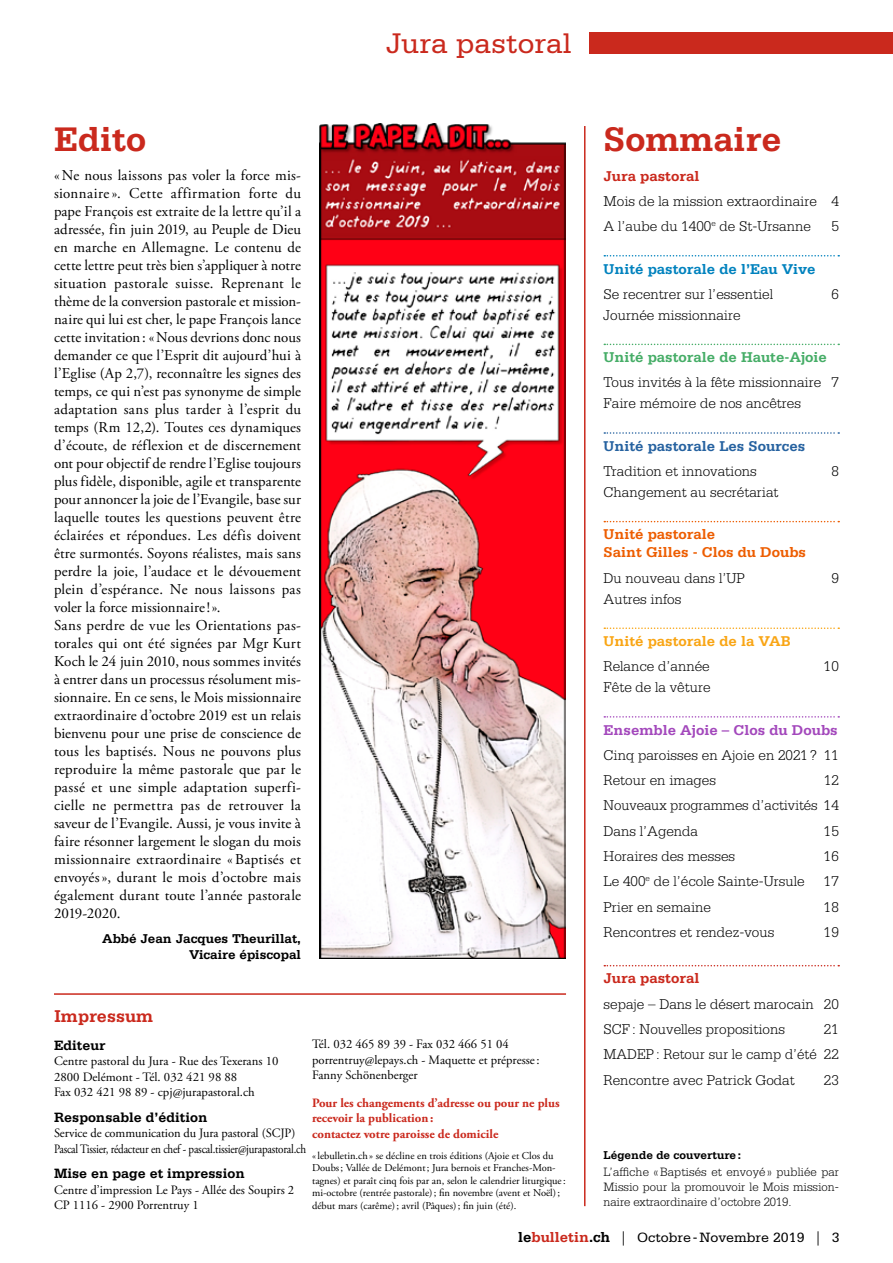
<style>
.page{position:relative;width:893px;height:1263px;background:#fff}
.page>*{position:absolute;margin:0;border:0;box-sizing:border-box;transform-origin:0 0}
.t1{font:700 36px "Serifa";color:#ca291d}
.t2{font:30px "Serifa";color:#ca291d}
.t3{font:700 18px "Serifa";color:#ca291d}
.t4{font:15px/18px "Adobe Garamond Pro";letter-spacing:.01em;color:#000}
.t5{font:300 15px/25.3px "Serifa";color:#000}
.t6{font:700 15px/18px "Serifa";color:#ed5d01}
.t7{font:700 15px "Serifa";color:#46ad67}
.t8{font:700 15px "Serifa";color:#0082be}
.t9{font:700 15px "Serifa";color:#a348bc}
.t10{font:700 15px "Serifa";color:#ca291d}
.t11{font:700 15px "Serifa";color:#2662a0}
.t12{font:700 15px "Serifa";color:#f9a514}
.t13{font:700 14.25px "Serifa";color:#000}
.t14{font:14.25px "Serifa";color:#000}
.t15{font:700 13.5px/16.2px "Serifa";color:#000;text-align:right}
.t16{font:12.75px/15.3px "Adobe Garamond Pro";color:#000}
.t17{font:300 12.75px/15px "Serifa";letter-spacing:-.005em;color:#000;text-align:justify}
.t18{font:12.75px/15.5px "Adobe Garamond Pro";letter-spacing:-.02em;color:#000}
.t19{font:700 12.75px/15.3px "Adobe Garamond Pro";color:#ca291d}
.t20{font:700 12px "Serifa";color:#000}
.t21{font:10.5px/12.6px "Adobe Garamond Pro";color:#000}
.s1{font-weight:700;font-size:15px}
.s2{font-weight:700;font-size:15px;color:#ca291d}
.s3{font-family:"Adobe Garamond Pro"}
</style>
<div class="page">
<hr style="left:584px;top:126px;width:1px;height:1080px;background:#ca291d">
<svg style="left:604px;top:255px;width:235px;height:1px"></svg>
<svg style="left:604px;top:344px;width:235px;height:1px"></svg>
<svg style="left:604px;top:432px;width:235px;height:2px"></svg>
<svg style="left:604px;top:521px;width:235px;height:1px"></svg>
<svg style="left:604px;top:627px;width:235px;height:2px"></svg>
<svg style="left:604px;top:716px;width:235px;height:2px"></svg>
<svg style="left:604px;top:965px;width:235px;height:1px"></svg>
<div style="left:589px;top:33px;width:304px;height:21px;background:#ca291d"></div>
<hr style="left:54px;top:993px;width:512px;height:2px;background:#ca291d">
<img style="left:319px;top:123px;width:247px;height:835px">
<h1 class="t1" style="left:54px;top:118px;width:94px">Edito</h1>
<p class="t4" style="left:54px;top:167px;width:249px">«Ne nous laissons pas voler la force mis&shy;sionnaire». Cette affirmation forte du pape François est extraite de la lettre qu’il a adressée, fin juin 2019, au Peuple de Dieu en marche en Allemagne. Le contenu de cette lettre peut très bien s’appliquer à notre situation pastorale suisse. Reprenant le thème de la conversion pastorale et mission&shy;naire qui lui est cher, le pape François lance cette invitation: «Nous devrions donc nous demander ce que l’Esprit dit aujourd’hui à l’Eglise (Ap 2,7), reconnaître les signes des temps, ce qui n’est pas synonyme de simple adaptation sans plus tarder à l’esprit du temps (Rm 12,2). Toutes ces dynamiques d’écoute, de réflexion et de discernement ont pour objectif de rendre l’Eglise toujours plus fidèle, disponible, agile et transparente pour annoncer la joie de l’Evangile, base sur laquelle toutes les questions peuvent être éclairées et répondues. Les défis doivent être surmontés. Soyons réalistes, mais sans perdre la joie, l’audace et le dévouement plein d’espérance. Ne nous laissons pas voler la force missionnaire!».<br>Sans perdre de vue les Orientations pas&shy;torales qui ont été signées par Mgr Kurt Koch le 24 juin 2010, nous sommes invités à entrer dans un processus résolument mis&shy;sionnaire. En ce sens, le Mois missionnaire extraordinaire d’octobre 2019 est un relais bienvenu pour une prise de conscience de tous les baptisés. Nous ne pouvons plus reproduire la même pastorale que par le passé et une simple adaptation superfi&shy;cielle ne permettra pas de retrouver la saveur de l’Evangile. Aussi, je vous invite à faire résonner largement le slogan du mois missionnaire extraordinaire «Baptisés et envoyés», durant le mois d’octobre mais également durant toute l’année pastorale 2019-2020.</p>
<p class="t15" style="left:102px;top:930px;width:200px">Abbé Jean Jacques Theurillat,<br>Vicaire épiscopal</p>
<p class="t3" style="left:54px;top:1006px;width:100px">Impressum</p>
<h2 class="t2" style="left:386px;top:27px;width:187px">Jura pastoral</h2>
<p class="t16" style="left:312px;top:1037px;width:229px">Tél. 032 465 89 39 - Fax 032 466 51 04 porrentruy@lepays.ch - Maquette et prépresse:<br>Fanny Schönenberger</p>
<p class="t19" style="left:312px;top:1095px;width:249px">Pour les changements d’adresse ou pour ne plus recevoir la publication:<br>contactez votre paroisse de domicile</p>
<p class="t21" style="left:312px;top:1149px;width:255px">«lebulletin.ch» se décline en trois éditions (Ajoie et Clos du Doubs; Vallée de Delémont; Jura bernois et Franches-Mon&shy;tagnes) et paraît cinq fois par an, selon le calendrier liturgique: mi-octobre (rentrée pastorale); fin novembre (avent et Noël); début mars (carême); avril (Pâques); fin juin (été).</p>
<p class="t13" style="left:54px;top:1037px;width:53px">Editeur</p>
<p class="t16" style="left:54px;top:1054px;width:226px">Centre pastoral du Jura - Rue des Texerans 10<br>2800 Delémont - Tél. 032 421 98 88<br>Fax 032 421 98 89 - cpj@jurapastoral.ch</p>
<p class="t13" style="left:54px;top:1109px;width:155px">Responsable d’édition</p>
<p class="t18" style="left:54px;top:1126px;width:254px">Service de communication du Jura pastoral (SCJP)<br>Pascal Tissier, rédacteur en chef - pascal.tissier@jurapastoral.ch</p>
<p class="t13" style="left:54px;top:1165px;width:192px">Mise en page et impression</p>
<p class="t16" style="left:54px;top:1182px;width:242px">Centre d’impression Le Pays - Allée des Soupirs 2<br>CP 1116 - 2900 Porrentruy 1</p>
<h1 class="t1" style="left:603px;top:118px;width:180px">Sommaire</h1>
<p class="t10" style="left:603px;top:167px;width:97px">Jura pastoral</p>
<p class="t5" style="left:603px;top:188px;width:237px">Mois de la mission extraordinaire 4<br>A l’aube du 1400<sup>e</sup> de St-Ursanne</p>
<p class="t5" style="left:831px;top:213px;width:9px">5</p>
<p class="t8" style="left:603px;top:260px;width:214px">Unité pastorale de l’Eau Vive</p>
<p class="t5" style="left:603px;top:281px;width:171px">Se recentrer sur l’essentiel</p>
<p class="t5" style="left:831px;top:281px;width:9px">6</p>
<p class="t5" style="left:603px;top:302px;width:139px">Journée missionnaire</p>
<p class="t7" style="left:603px;top:348px;width:225px">Unité pastorale de Haute-Ajoie</p>
<p class="t5" style="left:603px;top:372px;width:237px;line-height:21px">Tous invités à la fête missionnaire 7<br>Faire mémoire de nos ancêtres</p>
<p class="t11" style="left:603px;top:437px;width:203px">Unité pastorale Les Sources</p>
<p class="t5" style="left:603px;top:458px;width:155px">Tradition et innovations</p>
<p class="t5" style="left:831px;top:458px;width:9px">8</p>
<p class="t5" style="left:603px;top:479px;width:177px">Changement au secrétariat</p>
<p class="t6" style="left:603px;top:525px;width:204px">Unité pastorale<br>Saint Gilles - Clos du Doubs</p>
<p class="t5" style="left:603px;top:565px;width:143px">Du nouveau dans l’UP</p>
<p class="t5" style="left:831px;top:565px;width:9px">9</p>
<p class="t5" style="left:603px;top:586px;width:79px">Autres infos</p>
<p class="t12" style="left:603px;top:632px;width:189px">Unité pastorale de la VAB</p>
<p class="t5" style="left:603px;top:653px;width:108px">Relance d’année</p>
<p class="t5" style="left:824px;top:653px;width:16px">10</p>
<p class="t5" style="left:603px;top:675px;width:109px">Fête de la vêture</p>
<p class="t9" style="left:603px;top:721px;width:236px">Ensemble Ajoie – Clos du Doubs</p>
<p class="t5" style="left:603px;top:742px;width:237px">Cinq paroisses en Ajoie en 2021? 11<br>Retour en images</p>
<p class="t5" style="left:603px;top:767px;width:237px;text-align:justify;text-indent:220px">12<br>Nouveaux programmes d’activités 14<br>Dans l’Agenda</p>
<p class="t5" style="left:824px;top:818px;width:16px">15</p>
<p class="t5" style="left:603px;top:843px;width:133px">Horaires des messes</p>
<p class="t5" style="left:824px;top:843px;width:16px">16</p>
<p class="t5" style="left:603px;top:869px;width:203px">Le 400<sup>e</sup> de l’école Sainte-Ursule</p>
<p class="t5" style="left:824px;top:869px;width:16px">17</p>
<p class="t5" style="left:603px;top:894px;width:109px">Prier en semaine</p>
<p class="t5" style="left:824px;top:894px;width:16px">18</p>
<p class="t5" style="left:603px;top:919px;width:172px">Rencontres et rendez-vous</p>
<p class="t5" style="left:824px;top:919px;width:16px">19</p>
<p class="t10" style="left:603px;top:970px;width:97px">Jura pastoral</p>
<p class="t5" style="left:603px;top:991px;width:237px">sepaje – Dans le désert marocain 20<br>SCF: Nouvelles propositions</p>
<p class="t5" style="left:603px;top:1016px;width:237px;text-align:justify;text-indent:220px">21<br>MADEP: Retour sur le camp d’été 22<br>Rencontre avec Patrick Godat</p>
<p class="t5" style="left:824px;top:1067px;width:16px">23</p>
<p class="t20" style="left:603px;top:1148px;width:139px">Légende de couverture:</p>
<p class="t17" style="left:603px;top:1164px;width:237px">L’affiche «Baptisés et envoyé » publiée par Missio pour la promouvoir le Mois mission&shy;naire extraordinaire d’octobre 2019.</p>
<p class="t14" style="left:518px;top:1230px;width:323px"><span class="s1">le</span><span class="s2">bulletin</span><span class="s1">.ch</span> <span class="s3">|</span> Octobre-Novembre 2019 <span class="s3">|</span> 3</p>
</div>
